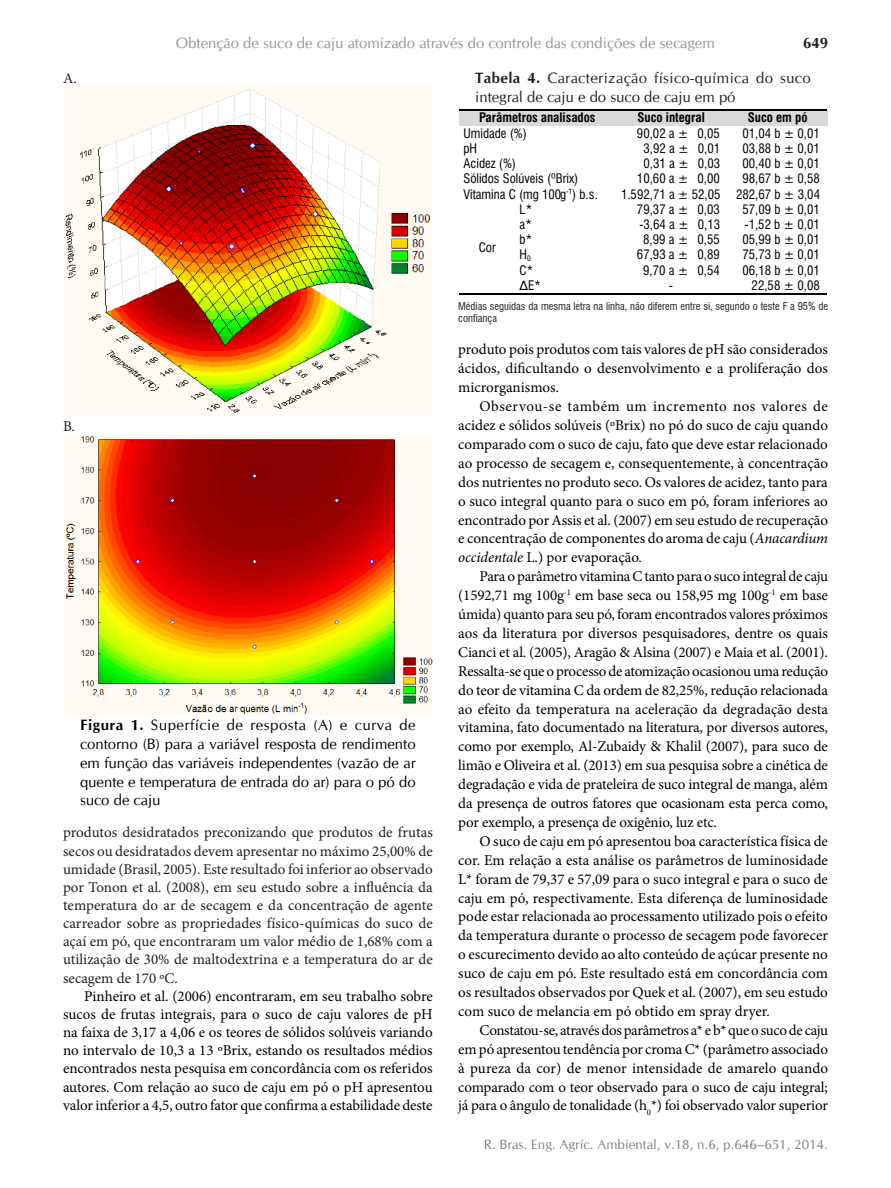
<style>
.page{position:relative;width:891px;height:1188px;background:#fff}
.page>*{position:absolute;margin:0;border:0;box-sizing:border-box;transform-origin:0 0}
.t1{font:15px/18.9px "Minion Pro";letter-spacing:-.005em;color:#000;text-align:justify}
.t2{font:15px/18.1px "Minion Pro";color:#231f20;text-align:justify}
.t3{font:15px/18.8px "CG Omega";color:#000;text-align:justify}
.t4{font:15px/18.8px "CG Omega";letter-spacing:.025em;color:#231f20}
.t5{font:15px "CG Omega";color:#939598}
.t6{font:700 15px "CG Omega";color:#231f20}
.t7{font:13.5px "CG Omega";color:#808080}
.t8{font:condensed 12.9px "Swiss 721 BT";color:#000}
.t9{font:700 condensed 12.9px "Swiss 721 BT";color:#000}
.t10{font:condensed 10.5px/12.6px "Swiss 721 BT";color:#231f20}
.s1{font-weight:700}
.s2{color:#fff}
.s3{color:#000}
.s4{font-style:italic}
</style>
<div class="page">
<hr style="left:459px;top:110px;width:4px;height:16px;background:#d9d9d9">
<div style="left:610px;top:110px;width:5px;height:16px;background:#d9d9d9"></div>
<div style="left:463px;top:110px;width:147px;height:16px;background:#d9d9d9"></div>
<hr style="left:615px;top:110px;width:4px;height:16px;background:#d9d9d9">
<hr style="left:723px;top:110px;width:4px;height:16px;background:#d9d9d9">
<div style="left:619px;top:110px;width:104px;height:16px;background:#d9d9d9"></div>
<div style="left:727px;top:110px;width:5px;height:16px;background:#d9d9d9"></div>
<hr style="left:823px;top:110px;width:4px;height:16px;background:#d9d9d9">
<div style="left:732px;top:110px;width:91px;height:16px;background:#d9d9d9"></div>
<hr style="left:459px;top:109px;width:156px;height:1px;background:#000">
<hr style="left:616px;top:109px;width:111px;height:1px;background:#000">
<hr style="left:729px;top:109px;width:98px;height:1px;background:#000">
<hr style="left:459px;top:293px;width:56px;height:2px;background:#000">
<hr style="left:517px;top:293px;width:98px;height:2px;background:#000">
<hr style="left:616px;top:293px;width:111px;height:2px;background:#000">
<hr style="left:729px;top:293px;width:98px;height:2px;background:#000">
<img style="left:63px;top:87px;width:370px;height:329px">
<img style="left:63px;top:436px;width:370px;height:279px">
<p class="t2" style="left:63px;top:69px;width:15px">A.</p>
<p class="t5" style="left:176px;top:34px;width:541px">Obtenção de suco de caju atomizado através do controle das condições de secagem</p>
<p class="t6" style="left:803px;top:33px;width:26px">649</p>
<p class="t4" style="left:475px;top:69px;width:337px"><span class="s1">Tabela 4.</span> Caracterização físico-química do suco integral de caju e do suco de caju em pó</p>
<p class="t9" style="left:479px;top:113px;width:118px">Parâmetros analisados</p>
<p class="t9" style="left:638px;top:113px;width:69px">Suco integral</p>
<p class="t9" style="left:748px;top:113px;width:61px">Suco em pó</p>
<p class="t8" style="left:463px;top:128px;width:65px">Umidade (%)</p>
<p class="t8" style="left:637px;top:128px;width:85px">90,02 a ± <span class="s2">0</span>0,05</p>
<p class="t8" style="left:742px;top:128px;width:79px">01,04 b ± 0,01</p>
<p class="t8" style="left:463px;top:143px;width:15px">pH</p>
<p class="t8" style="left:644px;top:143px;width:78px">3,92 a ± <span class="s2">0</span>0,01</p>
<p class="t8" style="left:742px;top:143px;width:79px">03,88 b ± 0,01</p>
<p class="t8" style="left:463px;top:158px;width:54px">Acidez (%)</p>
<p class="t8" style="left:644px;top:158px;width:78px">0,31 a ± <span class="s2">0</span>0,03</p>
<p class="t8" style="left:742px;top:158px;width:79px">00,40 b ± 0,01</p>
<p class="t8" style="left:463px;top:173px;width:116px">Sólidos Solúveis (ºBrix)</p>
<p class="t8" style="left:637px;top:173px;width:85px">10,60 a ± <span class="s2">0</span>0,00</p>
<p class="t8" style="left:742px;top:173px;width:79px">98,67 b ± 0,58</p>
<p class="t8" style="left:463px;top:189px;width:136px">Vitamina C (mg 100g<sup>-1</sup>) b.s.</p>
<p class="t8" style="left:621px;top:189px;width:200px">1.592,71 a ± 52,05 282,67 b ± 3,04</p>
<p class="t8" style="left:520px;top:204px;width:14px">L*</p>
<p class="t8" style="left:637px;top:204px;width:85px">79,37 a ± <span class="s2">0</span>0,03</p>
<p class="t8" style="left:742px;top:204px;width:79px">57,09 b ± 0,01</p>
<p class="t8" style="left:520px;top:219px;width:14px">a*</p>
<p class="t8" style="left:639px;top:219px;width:82px">-3,64 a ± <span class="s2">0</span>0,13</p>
<p class="t8" style="left:744px;top:219px;width:77px">-1,52 b ± 0,01</p>
<p class="t8" style="left:520px;top:234px;width:14px">b*</p>
<p class="t8" style="left:643px;top:234px;width:78px">8,99 a ± <span class="s2">0</span>0,55</p>
<p class="t8" style="left:742px;top:234px;width:79px">05,99 b ± 0,01</p>
<p class="t8" style="left:520px;top:250px;width:13px">H<sub>0</sub></p>
<p class="t8" style="left:637px;top:250px;width:85px">67,93 a ± <span class="s2">0</span>0,89</p>
<p class="t8" style="left:742px;top:250px;width:79px">75,73 b ± 0,01</p>
<p class="t8" style="left:520px;top:265px;width:15px">C*</p>
<p class="t8" style="left:643px;top:265px;width:78px">9,70 a ± <span class="s2">0</span>0,54</p>
<p class="t8" style="left:742px;top:265px;width:79px">06,18 b ± 0,01</p>
<p class="t8" style="left:520px;top:280px;width:23px">∆E*</p>
<p class="t8" style="left:669px;top:280px;width:6px">-</p>
<p class="t8" style="left:752px;top:280px;width:70px">22,58 ± 0,08</p>
<p class="t10" style="left:458px;top:300px;width:371px">Médias seguidas da mesma letra na linha, não diferem entre si, segundo o teste F a 95% de confiança</p>
<p class="t8" style="left:479px;top:242px;width:19px">Cor</p>
<p class="t2" style="left:63px;top:417px;width:13px">B.</p>
<p class="t3" style="left:80px;top:716px;width:337px"><span class="s1">Figura 1.</span> Superfície de resposta (A) e curva de contorno (B) para a variável resposta de rendimento em função das variáveis independentes (vazão de ar quente e temperatura de entrada do ar) para o pó do suco de caju</p>
<p class="t2" style="left:63px;top:824px;width:371px">produtos desidratados preconizando que produtos de frutas secos ou desidratados devem apresentar no máximo 25,00% de umidade (Brasil, 2005). Este resultado foi inferior ao observado por Tonon et al. (2008), em seu estudo sobre a influência da temperatura do ar de secagem e da concentração de agente carreador sobre as propriedades físico-químicas do suco de açaí em pó, que encontraram um valor médio de 1,68% com a utilização de 30% de maltodextrina e a temperatura do ar de secagem de 170 ºC<span class="s3">.</span></p>
<p class="t1" style="left:63px;top:987px;width:371px;line-height:18.3px;text-indent:21px">Pinheiro et al. (2006) encontraram, em seu trabalho sobre sucos de frutas integrais, para o suco de caju valores de pH na faixa de 3,17 a 4,06 e os teores de sólidos solúveis variando no intervalo de 10,3 a 13 ºBrix, estando os resultados médios encontrados nesta pesquisa em concordância com os referidos autores. Com relação ao suco de caju em pó o pH apresentou valor inferior a 4,5, outro fator que confirma a estabilidade deste</p>
<p class="t1" style="left:458px;top:340px;width:371px">produto pois produtos com tais valores de pH são considerados ácidos, dificultando o desenvolvimento e a proliferação dos microrganismos.</p>
<p class="t1" style="left:458px;top:397px;width:371px;text-indent:21px">Observou-se também um incremento nos valores de acidez e sólidos solúveis (ºBrix) no pó do suco de caju quando comparado com o suco de caju, fato que deve estar relacionado ao processo de secagem e, consequentemente, à concentração dos nutrientes no produto seco. Os valores de acidez, tanto para o suco integral quanto para o suco em pó, foram inferiores ao encontrado por Assis et al. (2007) em seu estudo de recuperação e concentração de componentes do aroma de caju (<span class="s4">Anacardium occidentale</span> L.) por evaporação.</p>
<p class="t1" style="left:458px;top:567px;width:371px;text-indent:21px">Para o parâmetro vitamina C tanto para o suco integral de caju (1592,71 mg 100g<sup>-1</sup> em base seca ou 158,95 mg 100g<sup>-1</sup> em base úmida) quanto para seu pó, foram encontrados valores próximos aos da literatura por diversos pesquisadores, dentre os quais Cianci et al. (2005), Aragão &amp; Alsina (2007) e Maia et al. (2001).<br>Ressalta-se que o processo de atomização ocasionou uma redução do teor de vitamina C da ordem de 82,25%, redução relacionada ao efeito da temperatura na aceleração da degradação desta vitamina, fato documentado na literatura, por diversos autores, como por exemplo, Al-Zubaidy &amp; Khalil (2007), para suco de limão e Oliveira et al. (2013) em sua pesquisa sobre a cinética de degradação e vida de prateleira de suco integral de manga, além da presença de outros fatores que ocasionam esta perca como, por exemplo, a presença de oxigênio, luz etc.</p>
<p class="t1" style="left:458px;top:832px;width:371px;text-indent:21px">O suco de caju em pó apresentou boa característica física de cor. Em relação a esta análise os parâmetros de luminosidade L* foram de 79,37 e 57,09 para o suco integral e para o suco de caju em pó, respectivamente. Esta diferença de luminosidade pode estar relacionada ao processamento utilizado pois o efeito da temperatura durante o processo de secagem pode favorecer o escurecimento devido ao alto conteúdo de açúcar presente no suco de caju em pó. Este resultado está em concordância com os resultados observados por Quek et al. (2007), em seu estudo com suco de melancia em pó obtido em spray dryer.</p>
<p class="t1" style="left:458px;top:1021px;width:371px;text-indent:21px">Constatou-se, através dos parâmetros a* e b* que o suco de caju em pó apresentou tendência por croma C* (parâmetro associado à pureza da cor) de menor intensidade de amarelo quando comparado com o teor observado para o suco de caju integral; já para o ângulo de tonalidade (h<sub>0</sub>*) foi observado valor superior</p>
<p class="t7" style="left:484px;top:1136px;width:346px">R. Bras. Eng. Agríc. Ambiental, v.18, n.6, p.646–651, 2014.</p>
</div>
